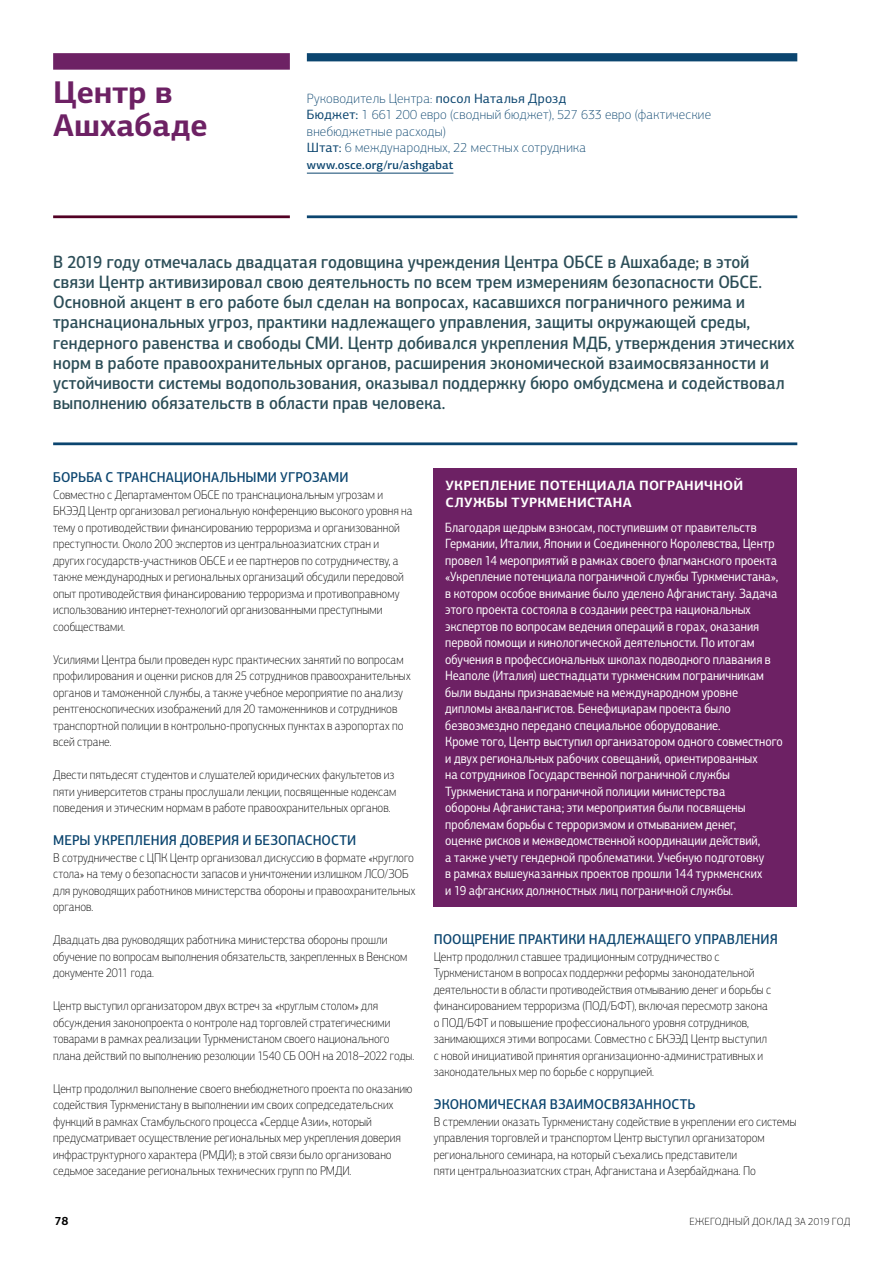
<style>
.page{position:relative;width:893px;height:1263px;background:#fff}
.page>*{position:absolute;margin:0;border:0;box-sizing:border-box;transform-origin:0 0}
.t1{font:700 31.5px/33px "PF Centro Sans Pro";letter-spacing:.01em;color:#6d2164}
.t2{font:500 18px/20.2px "PF Centro Sans Pro";letter-spacing:.01em;color:#2b4d57;scale:.9 1}
.t3{font:500 14.25px "PF Centro Sans Pro";letter-spacing:.005em;color:#0b456f;scale:.92 1}
.t4{font:13.5px/16.5px "PF Centro Sans Pro";color:#fff;scale:.89 1}
.t5{font:100 13.5px/16.5px "PF Centro Sans Pro";letter-spacing:.02em;color:#0b456f}
.t6{font:700 13.5px/16.5px "PF Centro Sans Pro";letter-spacing:.02em;color:#fff}
.t7{font:100 12.75px/16.5px "PF Centro Sans Pro";color:#000;scale:.92 1}
.t8{font:100 12.75px/16.5px "PF Centro Sans Pro";color:#000;scale:.91 1}
.t9{font:500 12px "PF Centro Sans Pro";letter-spacing:.01em;color:#0b456f}
.t10{font:700 12px "PF Centro Sans Pro";color:#000}
.t11{font:100 10.5px "PF Centro Sans Pro";letter-spacing:.01em;color:#000}
.s1{font-weight:400}
</style>
<div class="page">
<div style="left:433px;top:468px;width:364px;height:439px;background:#6d2164"></div>
<div style="left:53px;top:53px;width:237px;height:17px;background:#6d2164"></div>
<div style="left:307px;top:53px;width:490px;height:8px;background:#0b456f"></div>
<hr style="left:307px;top:173px;width:146px;height:1px;background:#0b456f">
<hr style="left:307px;top:215px;width:490px;height:3px;background:#0b456f">
<hr style="left:53px;top:215px;width:237px;height:3px;background:#520023">
<hr style="left:53px;top:442px;width:744px;height:3px;background:#0b456f">
<h1 class="t1" style="left:53px;top:75px;width:156px">Центр в<br>Ашхабаде</h1>
<p class="t5" style="left:307px;top:90px;width:406px">Руководитель Центра: <span class="s1">посол Наталья Дрозд<br>Бюджет:</span> 1 661 200 евро (сводный бюджет), 527 633 евро (фактические внебюджетные расходы)<br><span class="s1">Штат:</span> 6 международных, 22 местных сотрудника</p>
<p class="t9" style="left:307px;top:157px;width:148px">www.osce.org/ru/ashgabat</p>
<p class="t2" style="left:53px;top:251px;width:825px">В 2019 году отмечалась двадцатая годовщина учреждения Центра ОБСЕ в Ашхабаде; в этой связи Центр активизировал свою деятельность по всем трем измерениям безопасности ОБСЕ.<br>Основной акцент в его работе был сделан на вопросах, касавшихся пограничного режима и транснациональных угроз, практики надлежащего управления, защиты окружающей среды, гендерного равенства и свободы СМИ. Центр добивался укрепления МДБ, утверждения этических норм в работе правоохранительных органов, расширения экономической взаимосвязанности и устойчивости системы водопользования, оказывал поддержку бюро омбудсмена и содействовал выполнению обязательств в области прав человека.</p>
<p class="t3" style="left:53px;top:469px;width:322px">БОРЬБА С ТРАНСНАЦИОНАЛЬНЫМИ УГРОЗАМИ</p>
<p class="t7" style="left:53px;top:486px;width:392px">Совместно с Департаментом ОБСЕ по транснациональным угрозам и БКЭЭД Центр организовал региональную конференцию высокого уровня на тему о противодействии финансированию терроризма и организованной преступности. Около 200 экспертов из центральноазиатских стран и других государств-участников ОБСЕ и ее партнеров по сотрудничеству, а также международных и региональных организаций обсудили передовой опыт противодействия финансированию терроризма и противоправному использованию интернет-технологий организованными преступными сообществами.</p>
<p class="t7" style="left:53px;top:651px;width:390px">Усилиями Центра были проведен курс практических занятий по вопросам профилирования и оценки рисков для 25 сотрудников правоохранительных органов и таможенной службы, а также учебное мероприятие по анализу рентгеноскопических изображений для 20 таможенников и сотрудников транспортной полиции в контрольно-пропускных пунктах в аэропортах по всей стране.</p>
<p class="t7" style="left:53px;top:767px;width:375px">Двести пятьдесят студентов и слушателей юридических факультетов из пяти университетов страны прослушали лекции, посвященные кодексам поведения и этическим нормам в работе правоохранительных органов.</p>
<p class="t3" style="left:53px;top:832px;width:331px">МЕРЫ УКРЕПЛЕНИЯ ДОВЕРИЯ И БЕЗОПАСНОСТИ</p>
<p class="t7" style="left:53px;top:849px;width:395px">В сотрудничестве с ЦПК Центр организовал дискуссию в формате «круглого стола» на тему о безопасности запасов и уничтожении излишком ЛСО/ЗОБ для руководящих работников министерства обороны и правоохранительных органов.</p>
<p class="t7" style="left:53px;top:932px;width:386px">Двадцать два руководящих работника министерства обороны прошли обучение по вопросам выполнения обязательств, закрепленных в Венском документе 2011 года.</p>
<p class="t8" style="left:53px;top:998px;width:398px">Центр выступил организатором двух встреч за «круглым столом» для обсуждения законопроекта о контроле над торговлей стратегическими товарами в рамках реализации Туркменистаном своего национального плана действий по выполнению резолюции 1540 СБ ООН на 2018–2022 годы.</p>
<p class="t7" style="left:53px;top:1080px;width:392px">Центр продолжил выполнение своего внебюджетного проекта по оказанию содействия Туркменистану в выполнении им своих сопредседательских функций в рамках Стамбульского процесса «Сердце Азии», который предусматривает осуществление региональных мер укрепления доверия инфраструктурного характера (РМДИ); в этой связи было организовано седьмое заседание региональных технических групп по РМДИ.</p>
<p class="t6" style="left:445px;top:477px;width:299px">УКРЕПЛЕНИЕ ПОТЕНЦИАЛА ПОГРАНИЧНОЙ<br>СЛУЖБЫ ТУРКМЕНИСТАНА</p>
<p class="t4" style="left:445px;top:519px;width:381px">Благодаря щедрым взносам, поступившим от правительств Германии, Италии, Японии и Соединенного Королевства, Центр провел 14 мероприятий в рамках своего флагманского проекта «Укрепление потенциала пограничной службы Туркменистана», в котором особое внимание было уделено Афганистану. Задача этого проекта состояла в создании реестра национальных экспертов по вопросам ведения операций в горах, оказания первой помощи и кинологической деятельности. По итогам обучения в профессиональных школах подводного плавания в Неаполе (Италия) шестнадцати туркменским пограничникам были выданы признаваемые на международном уровне дипломы аквалангистов. Бенефициарам проекта было безвозмездно передано специальное оборудование.<br>Кроме того, Центр выступил организатором одного совместного и двух региональных рабочих совещаний, ориентированных<br>на сотрудников Государственной пограничной службы Туркменистана и пограничной полиции министерства<br>обороны Афганистана; эти мероприятия были посвящены проблемам борьбы с терроризмом и отмыванием денег,<br>оценке рисков и межведомственной координации действий,<br>а также учету гендерной проблематики. Учебную подготовку<br>в рамках вышеуказанных проектов прошли 144 туркменских<br>и 19 афганских должностных лиц пограничной службы.</p>
<p class="t3" style="left:434px;top:931px;width:375px">ПООЩРЕНИЕ ПРАКТИКИ НАДЛЕЖАЩЕГО УПРАВЛЕНИЯ</p>
<p class="t7" style="left:434px;top:948px;width:368px">Центр продолжил ставшее традиционным сотрудничество с Туркменистаном в вопросах поддержки реформы законодательной деятельности в области противодействия отмыванию денег и борьбы с финансированием терроризма (ПОД/БФТ), включая пересмотр закона о ПОД/БФТ и повышение профессионального уровня сотрудников, занимающихся этими вопросами. Совместно с БКЭЭД Центр выступил с новой инициативой принятия организационно-административных и законодательных мер по борьбе с коррупцией.</p>
<p class="t3" style="left:434px;top:1096px;width:286px">ЭКОНОМИЧЕСКАЯ ВЗАИМОСВЯЗАННОСТЬ</p>
<p class="t7" style="left:434px;top:1113px;width:396px">В стремлении оказать Туркменистану содействие в укреплении его системы управления торговлей и транспортом Центр выступил организатором регионального семинара, на который съехались представители<br>пяти центральноазиатских стран, Афганистана и Азербайджана. По</p>
<p class="t10" style="left:54px;top:1213px;width:15px">78</p>
<p class="t11" style="left:689px;top:1215px;width:163px">ЕЖЕГОДНЫЙ ДОКЛАД ЗА 2019 ГОД</p>
</div>
